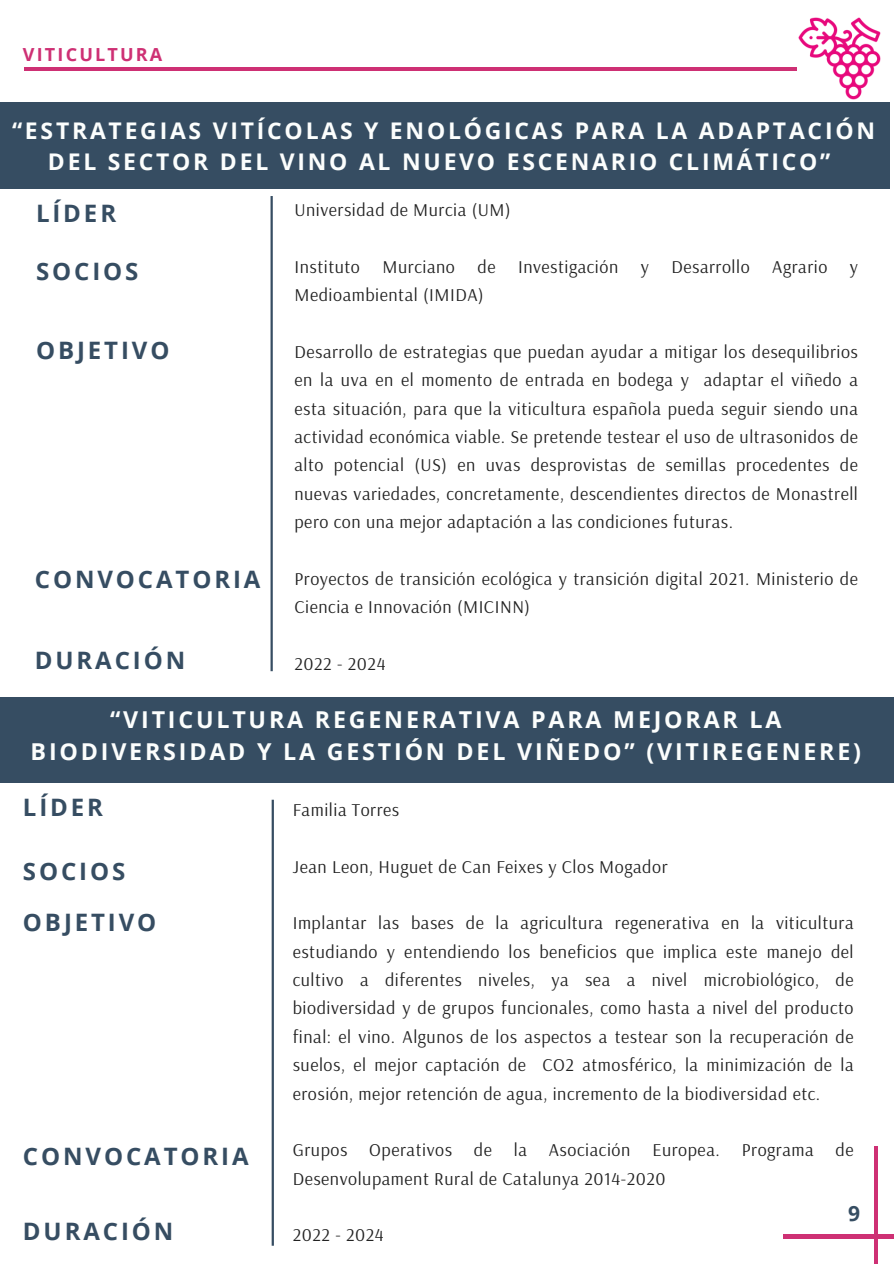
<style>
.page{position:relative;width:894px;height:1264px;background:#fff}
.page>*{position:absolute;margin:0;border:0;box-sizing:border-box;transform-origin:0 0}
.t1{font:700 24px "Open Sans";letter-spacing:.12em;color:#364d62}
.t2{font:700 23.25px/31.5px "Open Sans";letter-spacing:.12em;color:#fcfefd;text-align:center}
.t3{font:700 22.95px/31px "Open Sans";letter-spacing:.12em;color:#fcfefd;text-align:center}
.t4{font:700 21px "Open Sans";color:#364d62}
.t5{font:18px/28.3px "Arsenal";letter-spacing:.03em;color:#222}
.t6{font:700 18px "Open Sans";letter-spacing:.12em;color:#ce3074}
</style>
<div class="page">
<hr style="left:24px;top:67px;width:772px;height:3px;background:#ce3074">
<img style="left:785px;top:17px;width:105px;height:95px">
<svg style="left:873px;top:1146px;width:4px;height:117px"></svg>
<hr style="left:783px;top:1234px;width:110px;height:4px;background:#ce3074">
<div style="left:0;top:102px;width:889px;height:86px;background:#364d62"></div>
<hr style="left:270px;top:196px;width:3px;height:475px;background:#364d62">
<div style="left:0;top:696px;width:893px;height:86px;background:#364d62"></div>
<hr style="left:271px;top:799px;width:3px;height:446px;background:#364d62">
<p class="t6" style="left:23px;top:42px;width:141px">VITICULTURA</p>
<p class="t3" style="left:12px;top:114px;width:864px">“ESTRATEGIAS VITÍCOLAS Y ENOLÓGICAS PARA LA ADAPTACIÓN<br>DEL SECTOR DEL VINO AL NUEVO ESCENARIO CLIMÁTICO”</p>
<h1 class="t1" style="left:36px;top:196px;width:82px">LÍDER</h1>
<p class="t1" style="left:36px;top:254px;width:104px">SOCIOS</p>
<h1 class="t5" style="left:294px;top:195px;width:217px">Universidad de Murcia (UM)</h1>
<h1 class="t5" style="left:294px;top:252px;width:565px">Instituto Murciano de Investigación y Desarrollo Agrario y<br>Medioambiental (IMIDA)</h1>
<p class="t5" style="left:294px;top:337px;width:565px;text-align:justify">Desarrollo de estrategias que puedan ayudar a mitigar los desequilibrios en la uva en el momento de entrada en bodega y adaptar el viñedo a esta situación, para que la viticultura española pueda seguir siendo una actividad económica viable. Se pretende testear el uso de ultrasonidos de alto potencial (US) en uvas desprovistas de semillas procedentes de nuevas variedades, concretamente, descendientes directos de Monastrell pero con una mejor adaptación a las condiciones futuras.</p>
<h1 class="t5" style="left:294px;top:563px;width:565px">Proyectos de transición ecológica y transición digital 2021. Ministerio de<br>Ciencia e Innovación (MICINN)</h1>
<p class="t1" style="left:36px;top:333px;width:135px">OBJETIVO</p>
<h1 class="t1" style="left:35px;top:562px;width:227px">CONVOCATORIA</h1>
<h1 class="t1" style="left:35px;top:643px;width:152px">DURACIÓN</h1>
<p class="t5" style="left:294px;top:648px;width:92px">2022 - 2024</p>
<h1 class="t2" style="left:31px;top:703px;width:831px">“VITICULTURA REGENERATIVA PARA MEJORAR LA<br>BIODIVERSIDAD Y LA GESTIÓN DEL VIÑEDO” (VITIREGENERE)</h1>
<p class="t1" style="left:23px;top:790px;width:82px">LÍDER</p>
<p class="t5" style="left:292px;top:795px;width:108px">Familia Torres</p>
<h1 class="t1" style="left:23px;top:854px;width:104px">SOCIOS</h1>
<h1 class="t1" style="left:23px;top:905px;width:135px">OBJETIVO</h1>
<h1 class="t1" style="left:23px;top:1138px;width:227px">CONVOCATORIA</h1>
<h1 class="t1" style="left:23px;top:1214px;width:152px">DURACIÓN</h1>
<p class="t5" style="left:292px;top:851px;width:376px">Jean Leon, Huguet de Can Feixes y Clos Mogador</p>
<p class="t5" style="left:292px;top:908px;width:562px;text-align:justify">Implantar las bases de la agricultura regenerativa en la viticultura estudiando y entendiendo los beneficios que implica este manejo del cultivo a diferentes niveles, ya sea a nivel microbiológico, de biodiversidad y de grupos funcionales, como hasta a nivel del producto final: el vino. Algunos de los aspectos a testear son la recuperación de suelos, el mejor captación de CO2 atmosférico, la minimización de la erosión, mejor retención de agua, incremento de la biodiversidad etc.</p>
<p class="t5" style="left:292px;top:1135px;width:562px">Grupos Operativos de la Asociación Europea. Programa de<br>Desenvolupament Rural de Catalunya 2014-2020</p>
<h1 class="t5" style="left:292px;top:1220px;width:92px">2022 - 2024</h1>
<h2 class="t4" style="left:847px;top:1198px;width:13px">9</h2>
</div>
